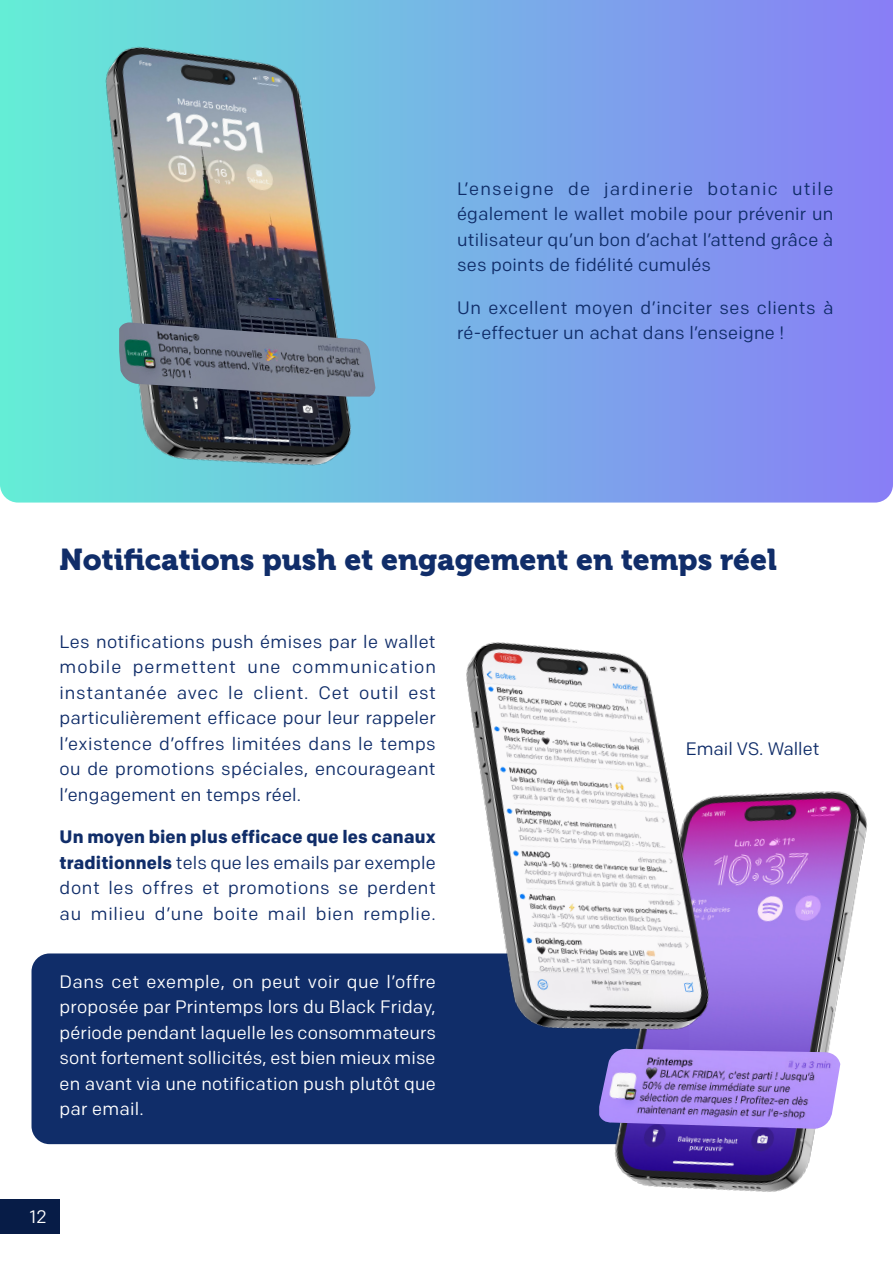
<style>
.page{position:relative;width:893px;height:1263px;background:#fff}
.page>*{position:absolute;margin:0;border:0;box-sizing:border-box;transform-origin:0 0}
.t1{font:30px "Museo 900";color:#102d69}
.Texte_14{font:18px/25.5px "Colfax";letter-spacing:.01em;color:#102d69;text-align:justify}
.Texte_14-2{font:18px/25.5px "Colfax";letter-spacing:.01em;color:#fff;text-align:justify}
.s1{font-weight:700}
</style>
<div class="page">
<div style="left:0;top:1199px;width:60px;height:34px;background:#071c47"></div>
<div style="left:32px;top:953px;width:657px;height:191px;background:#102d69;border-radius:18px"></div>
<svg style="left:0;top:0;width:893px;height:502px"></svg>
<img style="left:0;top:2px;width:409px;height:501px">
<img style="left:578px;top:791px;width:290px;height:401px">
<img style="left:406px;top:642px;width:359px;height:432px">
<img style="left:599px;top:1049px;width:241px;height:80px">
<img style="left:119px;top:322px;width:256px;height:75px">
<p class="Texte_14" style="left:457px;top:175px;width:378px">L’enseigne de jardinerie botanic utile également le wallet mobile pour prévenir un utilisateur qu’un bon d’achat l’attend grâce à ses points de fidélité cumulés</p>
<p class="Texte_14" style="left:457px;top:294px;width:378px">Un excellent moyen d’inciter ses clients à ré-effectuer un achat dans l’enseigne !</p>
<p class="t1" style="left:60px;top:542px;width:719px">Notifications push et engagement en temps réel</p>
<p class="Texte_14" style="left:60px;top:629px;width:378px">Les notifications push émises par le wallet mobile permettent une communication instantanée avec le client. Cet outil est particulièrement efficace pour leur rappeler l’existence d’offres limitées dans le temps ou de promotions spéciales, encourageant l’engagement en temps réel.</p>
<p class="Texte_14" style="left:60px;top:824px;width:378px"><span class="s1">Un moyen bien plus efficace que les canaux traditionnels</span> tels que les emails par exemple dont les offres et promotions se perdent au milieu d’une boite mail bien remplie.</p>
<p class="Texte_14-2" style="left:60px;top:969px;width:378px">Dans cet exemple, on peut voir que l’offre proposée par Printemps lors du Black Friday, période pendant laquelle les consommateurs sont fortement sollicités, est bien mieux mise en avant via une notification push plutôt que par email.</p>
<p class="Texte_14" style="left:686px;top:736px;width:135px">Email VS. Wallet</p>
<p class="Texte_14-2" style="left:30px;top:1204px;width:19px">12</p>
</div>
